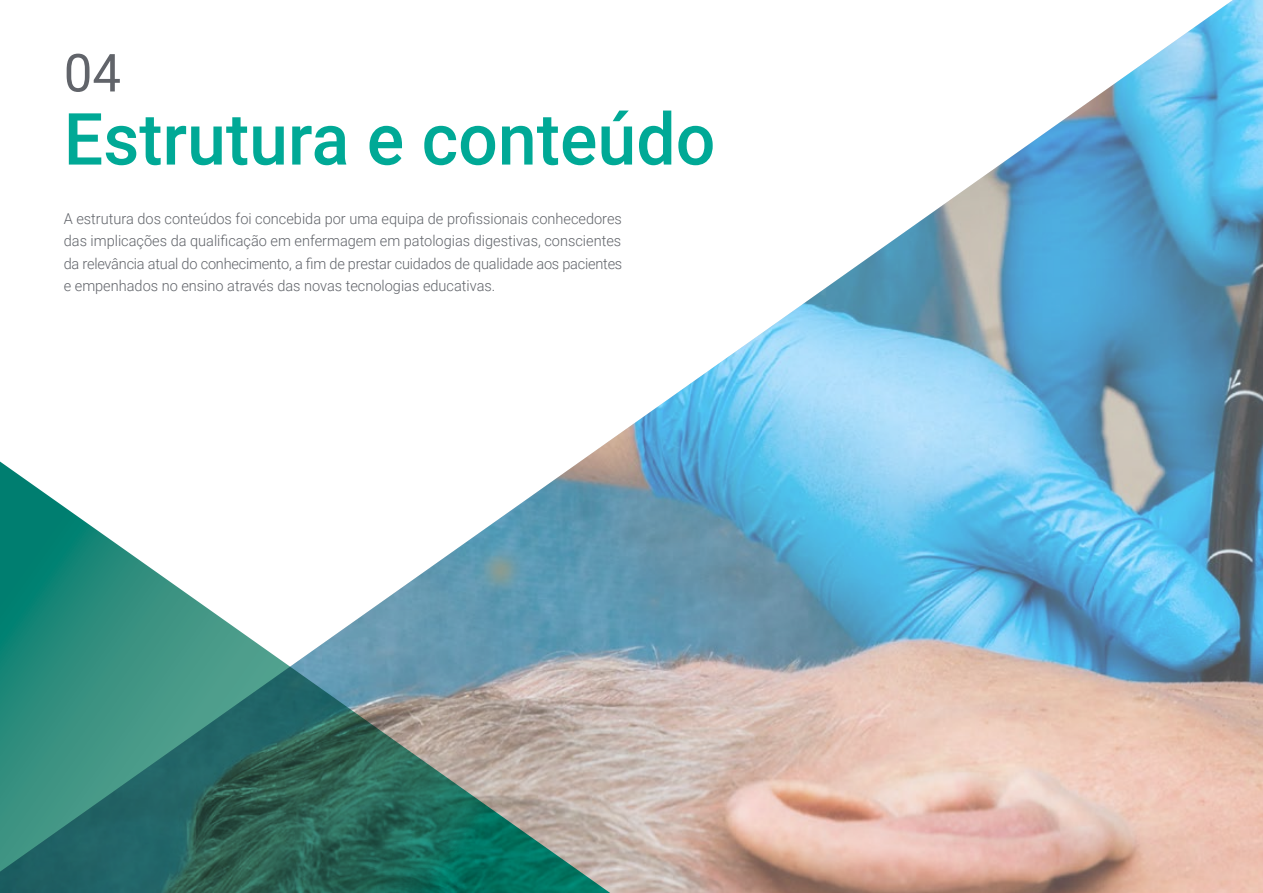
<style>
.page{position:relative;width:1263px;height:893px;background:#fff}
.page>*{position:absolute;margin:0;border:0;box-sizing:border-box;transform-origin:0 0}
.t1{font:500 72px "Roboto";color:#00a996}
.t2{font:52.5px "Roboto";color:#61646a}
.t3{font:300 15px/22.5px "Roboto";color:#61646a;text-align:justify}
</style>
<div class="page">
<img style="left:602px;top:0;width:661px;height:893px">
<svg style="left:0;top:446px;width:640px;height:447px"></svg>
<h2 class="t2" style="left:64px;top:36px;width:59px">04</h2>
<h1 class="t1" style="left:64px;top:89px;width:653px">Estrutura e conteúdo</h1>
<p class="t3" style="left:64px;top:207px;width:560px">A estrutura dos conteúdos foi concebida por uma equipa de profissionais conhecedores das implicações da qualificação em enfermagem em patologias digestivas, conscientes da relevância atual do conhecimento, a fim de prestar cuidados de qualidade aos pacientes e empenhados no ensino através das novas tecnologias educativas.</p>
</div>
